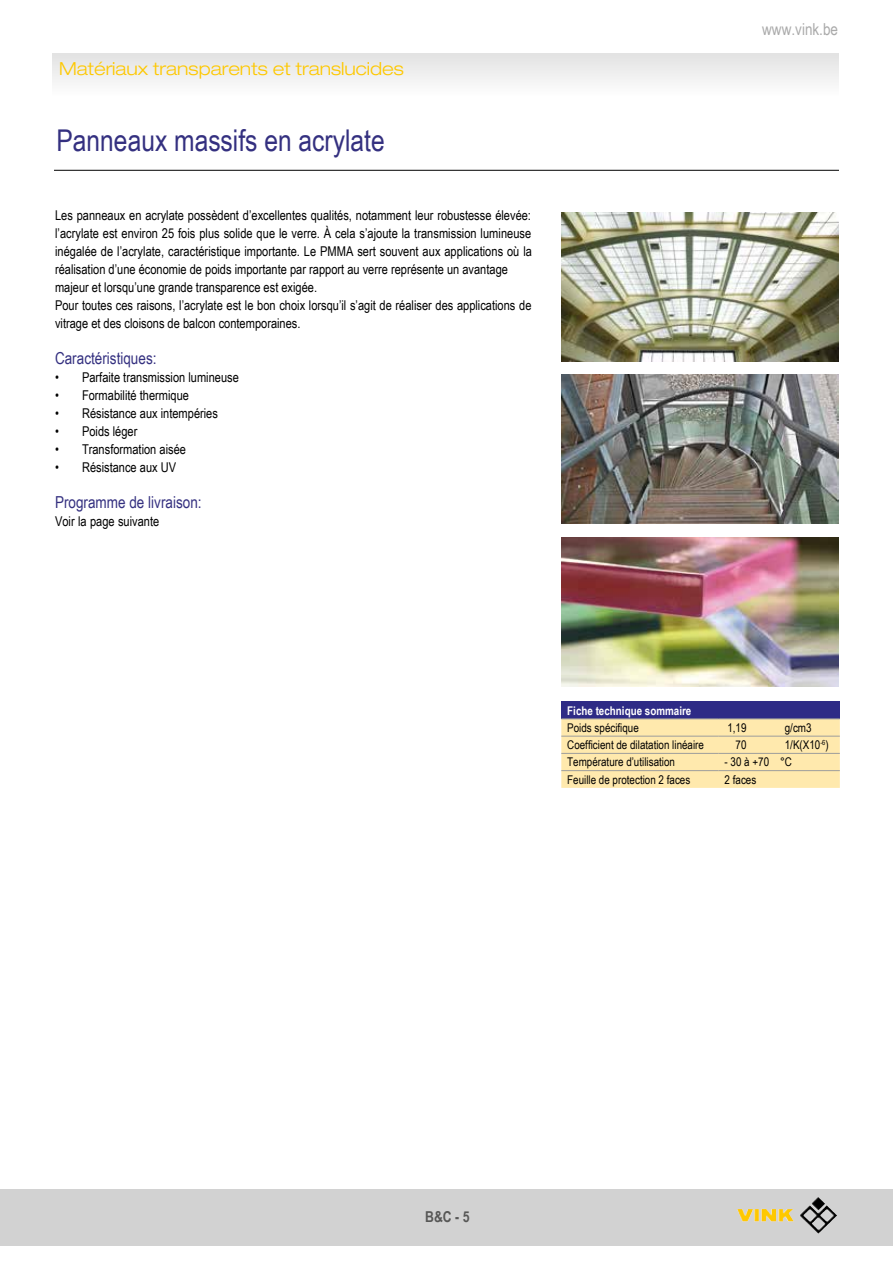
<style>
.page{position:relative;width:893px;height:1263px;background:#fff}
.page>*{position:absolute;margin:0;border:0;box-sizing:border-box;transform-origin:0 0}
.t1{font:30px "Arial Narrow";color:#343080}
.t2{font:300 expanded 18px "Helvetica Neue LT";color:#fec800}
.t3{font:16.5px "Arial Narrow";color:#343080}
.t4{font:16.5px "Arial Narrow";color:#aaa}
.t5{font:700 15px "Arial Narrow";color:#575756}
.t6{font:13.5px/18px "Arial Narrow";color:#000}
.t7{font:12px "Arial Narrow";color:#000}
.t8{font:700 12px "Arial Narrow";color:#fff}
</style>
<div class="page">
<div style="left:52px;top:53px;width:787px;height:43px;background:linear-gradient(to right,#f0f0f0,#f0f0f0)"></div>
<div style="left:0;top:1190px;width:893px;height:56px;background:#d2d2d2"></div>
<img style="left:800px;top:1197px;width:37px;height:37px">
<hr style="left:54px;top:170px;width:785px;height:1px;background:#000">
<img style="left:561px;top:213px;width:278px;height:148px">
<img style="left:561px;top:374px;width:278px;height:149px">
<div style="left:561px;top:702px;width:279px;height:17px;background:#2e2b86"></div>
<div style="left:561px;top:720px;width:279px;height:68px;background:#ffe9ad"></div>
<hr style="left:561px;top:719px;width:158px;height:1px;background:#9d9d9c">
<hr style="left:719px;top:719px;width:121px;height:1px;background:#9d9d9c">
<hr style="left:561px;top:736px;width:158px;height:1px;background:#9d9d9c">
<hr style="left:719px;top:736px;width:121px;height:1px;background:#9d9d9c">
<hr style="left:561px;top:753px;width:158px;height:1px;background:#9d9d9c">
<hr style="left:719px;top:753px;width:121px;height:1px;background:#9d9d9c">
<hr style="left:561px;top:770px;width:158px;height:1px;background:#9d9d9c">
<hr style="left:719px;top:770px;width:121px;height:1px;background:#9d9d9c">
<img style="left:561px;top:538px;width:278px;height:149px">
<h2 class="t2" style="left:59px;top:58px;width:346px">Matériaux transparents et translucides</h2>
<h1 class="t1" style="left:57px;top:118px;width:330px">Panneaux massifs en acrylate</h1>
<p class="t6" style="left:55px;top:206px;width:478px">Les panneaux en acrylate possèdent d’excellentes qualités, notamment leur robustesse élevée: l’acrylate est environ 25 fois plus solide que le verre. À cela s’ajoute la transmission lumineuse inégalée de l’acrylate, caractéristique importante. Le PMMA sert souvent aux applications où la réalisation d’une économie de poids importante par rapport au verre représente un avantage majeur et lorsqu’une grande transparence est exigée.<br>Pour toutes ces raisons, l’acrylate est le bon choix lorsqu’il s’agit de réaliser des applications de vitrage et des cloisons de balcon contemporaines.</p>
<p class="t3" style="left:55px;top:346px;width:103px">Caractéristiques:</p>
<p class="t6" style="left:55px;top:368px;width:185px">• Parfaite transmission lumineuse</p>
<p class="t6" style="left:55px;top:386px;width:136px">• Formabilité thermique</p>
<p class="t6" style="left:55px;top:404px;width:164px">• Résistance aux intempéries</p>
<p class="t6" style="left:55px;top:422px;width:84px">• Poids léger</p>
<p class="t6" style="left:55px;top:440px;width:132px">• Transformation aisée</p>
<p class="t6" style="left:55px;top:458px;width:123px">• Résistance aux UV</p>
<p class="t3" style="left:55px;top:490px;width:148px">Programme de livraison:</p>
<p class="t6" style="left:55px;top:512px;width:106px">Voir la page suivante</p>
<p class="t4" style="left:762px;top:17px;width:77px">www.vink.be</p>
<p class="t8" style="left:567px;top:701px;width:126px">Fiche technique sommaire</p>
<p class="t7" style="left:567px;top:719px;width:73px">Poids spécifique</p>
<p class="t7" style="left:727px;top:719px;width:21px">1,19</p>
<p class="t7" style="left:785px;top:719px;width:28px">g/cm3</p>
<p class="t7" style="left:567px;top:736px;width:138px">Coefficient de dilatation linéaire</p>
<p class="t7" style="left:735px;top:736px;width:12px">70</p>
<p class="t7" style="left:785px;top:736px;width:45px">1/K(X10<sup>-6</sup>)</p>
<p class="t7" style="left:567px;top:753px;width:109px">Température d’utilisation</p>
<p class="t7" style="left:725px;top:753px;width:69px">- 30 à +70 °C</p>
<p class="t7" style="left:567px;top:771px;width:125px">Feuille de protection 2 faces</p>
<p class="t7" style="left:725px;top:771px;width:33px">2 faces</p>
<p class="t5" style="left:425px;top:1205px;width:46px">B&amp;C - 5</p>
</div>
